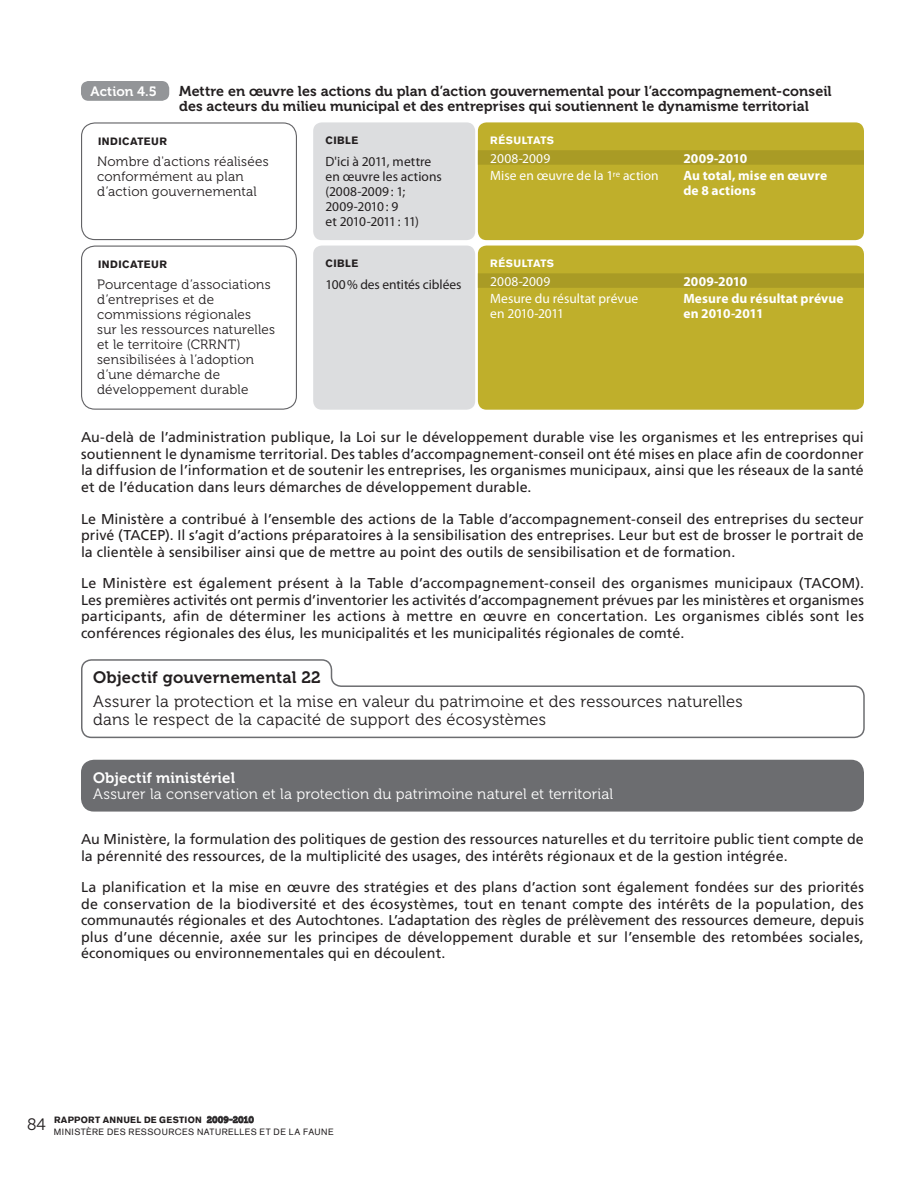
<style>
.page{position:relative;width:918px;height:1188px;background:#fff}
.page>*{position:absolute;margin:0;border:0;box-sizing:border-box;transform-origin:0 0}
.t1{font:16.5px/18px "Museo 300";letter-spacing:.015em;color:#231f20}
.t2{font:16.5px "Museo 700";letter-spacing:.015em;color:#231f20}
.t3{font:15px "Museo 300";letter-spacing:.01em;color:#fff}
.t4{font:15px "Museo 700";letter-spacing:.01em;color:#fff}
.t5{font:14.25px/16.5px "Frutiger";letter-spacing:.005em;color:#231f20;text-align:justify}
.t6{font:14.25px/15px "Museo 700";letter-spacing:.005em;color:#231f20}
.t7{font:13.5px/15px "Museo 300";letter-spacing:.015em;color:#231f20}
.t8{font:13.5px/15px "Myriad Pro";color:#231f20}
.t9{font:700 13.5px/15px "Myriad Pro";letter-spacing:.01em;color:#fff}
.t10{font:13.5px/15px "Myriad Pro";letter-spacing:.005em;color:#fff}
.t11{font:13.5px "Museo 700";color:#fff}
.t12{font:900 10.5px "Akzidenz Grotesk";letter-spacing:.045em;color:#231f20}
.t13{font:900 10.5px "Akzidenz Grotesk";color:#fff}
.t14{font:9px/12px "Akzidenz Grotesk";letter-spacing:.05em;color:#231f20}
.s1{font-weight:900}
.s2{font-family:"Museo 700"}
</style>
<div class="page">
<div style="left:478px;top:122px;width:386px;height:118px;background:#bfaf2b;border-radius:9px"></div>
<div style="left:478px;top:246px;width:386px;height:164px;background:#bfaf2b;border-radius:9px"></div>
<svg style="left:207px;top:1116px;width:47px;height:7px"></svg>
<div style="left:313px;top:122px;width:162px;height:118px;background:#dcdddf;border-radius:9px"></div>
<div style="left:313px;top:246px;width:162px;height:164px;background:#dcdddf;border-radius:9px"></div>
<div style="left:81px;top:122px;width:216px;height:118px;border:1px solid #636366;border-radius:13px"></div>
<div style="left:81px;top:246px;width:216px;height:164px;border:1px solid #636366;border-radius:13px"></div>
<div style="left:478px;top:150px;width:386px;height:15px;background:#a99b25"></div>
<div style="left:478px;top:273px;width:386px;height:15px;background:#a99b25"></div>
<div style="left:81px;top:81px;width:88px;height:20px;background:#939598;border-radius:8px"></div>
<svg style="left:81px;top:659px;width:784px;height:80px"></svg>
<div style="left:81px;top:760px;width:783px;height:52px;background:#6c6d70;border-radius:13px"></div>
<p class="t11" style="left:91px;top:84px;width:68px">Action 4.5</p>
<p class="t6" style="left:179px;top:83px;width:654px">Mettre en œuvre les actions du plan d’action gouvernemental pour l’accompagnement-conseil des acteurs du milieu municipal et des entreprises qui soutiennent le dynamisme territorial</p>
<p class="t12" style="left:98px;top:135px;width:7px">INDI</p>
<p class="t12" style="left:122px;top:135px;width:17px">CATEUR</p>
<p class="t7" style="left:97px;top:155px;width:173px">Nombre d'actions réalisées conformément au plan d’action gouvernemental</p>
<p class="t12" style="left:98px;top:258px;width:7px">INDI</p>
<p class="t12" style="left:122px;top:258px;width:17px">CATEUR</p>
<p class="t7" style="left:97px;top:278px;width:180px">Pourcentage d’associations d’entreprises et de commissions régionales<br>sur les ressources naturelles et le territoire (CRRNT) sensibilisées à l’adoption d’une démarche de développement durable</p>
<p class="t12" style="left:326px;top:134px;width:27px">CIBLE</p>
<p class="t8" style="left:326px;top:153px;width:118px">D'ici à 2011, mettre en œuvre les actions (2008-2009: 1;<br>2009-2010: 9<br>et 2010-2011 : 11)</p>
<p class="t12" style="left:326px;top:257px;width:27px">CIBLE</p>
<p class="t8" style="left:326px;top:276px;width:137px">100% des entités ciblées</p>
<p class="t13" style="left:490px;top:134px;width:24px">RÉSULTATS</p>
<p class="t10" style="left:490px;top:150px;width:61px">2008-2009</p>
<p class="t9" style="left:683px;top:150px;width:65px">2009-2010</p>
<p class="t10" style="left:490px;top:168px;width:170px">Mise en œuvre de la 1<sup>re</sup> action</p>
<p class="t9" style="left:683px;top:168px;width:145px">Au total, mise en œuvre de 8 actions</p>
<p class="t13" style="left:490px;top:257px;width:24px">RÉSULTATS</p>
<p class="t10" style="left:490px;top:273px;width:61px">2008-2009</p>
<p class="t9" style="left:683px;top:273px;width:65px">2009-2010</p>
<p class="t10" style="left:490px;top:291px;width:150px">Mesure du résultat prévue en 2010-2011</p>
<p class="t9" style="left:683px;top:291px;width:162px">Mesure du résultat prévue en 2010-2011</p>
<p class="t5" style="left:81px;top:429px;width:784px">Au-delà de l’administration publique, la Loi sur le développement durable vise les organismes et les entreprises qui soutiennent le dynamisme territorial. Des tables d’accompagnement-conseil ont été mises en place afin de coordonner la diffusion de l’information et de soutenir les entreprises, les organismes municipaux, ainsi que les réseaux de la santé et de l’éducation dans leurs démarches de développement durable.</p>
<p class="t5" style="left:81px;top:510px;width:784px">Le Ministère a contribué à l’ensemble des actions de la Table d’accompagnement-conseil des entreprises du secteur privé (TACEP). Il s’agit d’actions préparatoires à la sensibilisation des entreprises. Leur but est de brosser le portrait de la clientèle à sensibiliser ainsi que de mettre au point des outils de sensibilisation et de formation.</p>
<p class="t5" style="left:81px;top:575px;width:784px">Le Ministère est également présent à la Table d’accompagnement-conseil des organismes municipaux (TACOM).<br>Les premières activités ont permis d’inventorier les activités d’accompagnement prévues par les ministères et organismes participants, afin de déterminer les actions à mettre en œuvre en concertation. Les organismes ciblés sont les conférences régionales des élus, les municipalités et les municipalités régionales de comté.</p>
<p class="t2" style="left:93px;top:668px;width:229px">Objectif gouvernemental 22</p>
<p class="t1" style="left:93px;top:693px;width:651px">Assurer la protection et la mise en valeur du patrimoine et des ressources naturelles dans le respect de la capacité de support des écosystèmes</p>
<p class="t4" style="left:93px;top:769px;width:143px">Objectif ministériel</p>
<p class="t3" style="left:93px;top:786px;width:522px">Assurer la conservation et la protection du patrimoine naturel et territorial</p>
<p class="t5" style="left:81px;top:831px;width:784px">Au Ministère, la formulation des politiques de gestion des ressources naturelles et du territoire public tient compte de la pérennité des ressources, de la multiplicité des usages, des intérêts régionaux et de la gestion intégrée.</p>
<p class="t5" style="left:81px;top:879px;width:784px">La planification et la mise en œuvre des stratégies et des plans d’action sont également fondées sur des priorités de conservation de la biodiversité et des écosystèmes, tout en tenant compte des intérêts de la population, des communautés régionales et des Autochtones. L’adaptation des règles de prélèvement des ressources demeure, depuis plus d’une décennie, axée sur les principes de développement durable et sur l’ensemble des retombées sociales, économiques ou environnementales qui en découlent.</p>
<p class="t1" style="left:27px;top:1116px;width:20px">84</p>
<p class="t14" style="left:54px;top:1114px;width:281px"><span class="s1">RAPPORT ANNUEL DE GESTION</span> <span class="s2">2009-2010<br></span>MINISTÈRE DES RESSOURCES NATURELLES ET DE LA FAUNE</p>
</div>
